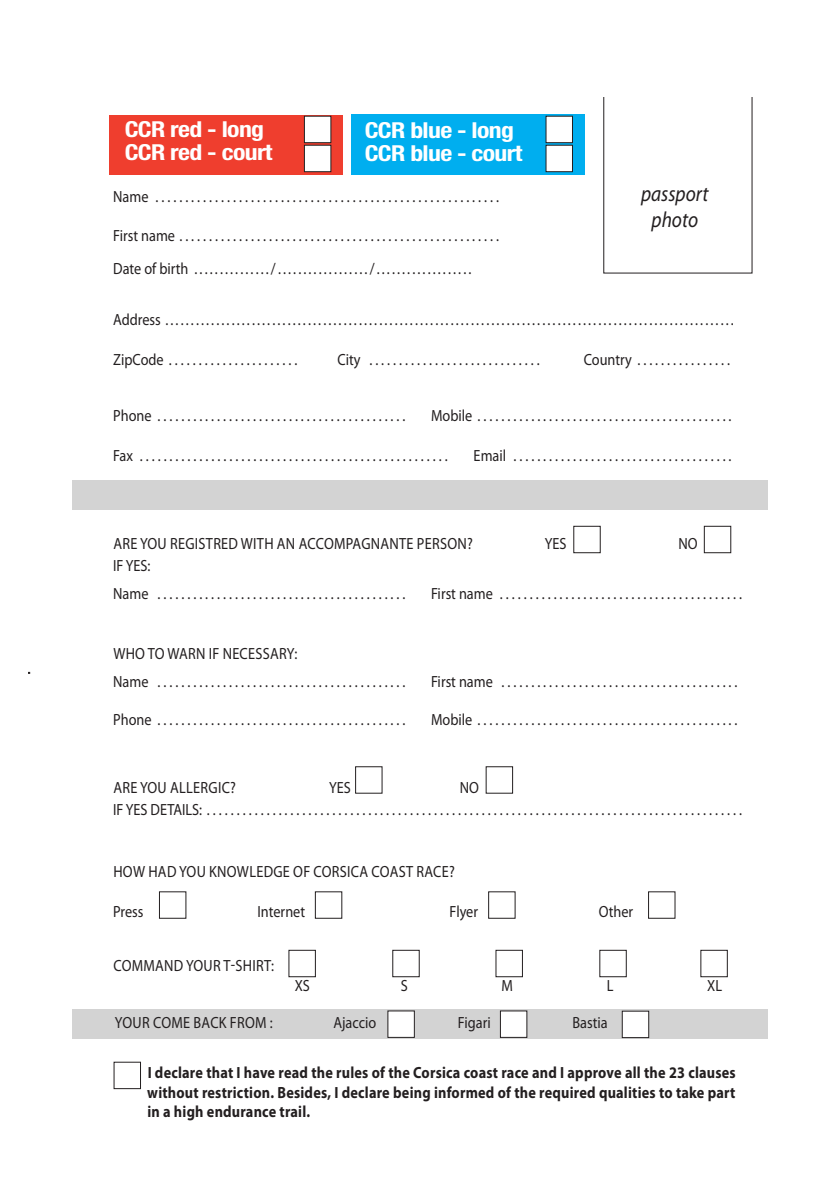
<style>
.page{position:relative;width:840px;height:1191px;background:#fff}
.page>*{position:absolute;margin:0;border:0;box-sizing:border-box;transform-origin:0 0}
.t1{font:700 condensed 22px/22.8px "Helvetica Neue";letter-spacing:-.025em;color:#fff;scale:1.17 1}
.t2{font:italic 22px/26.4px "Myriad Pro";color:#231f20;text-align:center;scale:.88 1}
.t3{font:16.2px/32.4px "Myriad Pro";color:#231f20;scale:.88 1}
.t4{font:16.2px/28px "Myriad Pro";letter-spacing:.02em;color:#231f20;scale:.88 1}
.t5{font:700 16.2px/19.4px "Myriad Pro";letter-spacing:.015em;color:#231f20;text-align:justify;scale:.88 1}
</style>
<div class="page">
<div style="left:72px;top:1009px;width:695px;height:30px;background:#d3d3d3"></div>
<svg style="left:603px;top:97px;width:149px;height:176px"></svg>
<div style="left:109px;top:115px;width:233px;height:59px;background:#ef3e2e"></div>
<div style="left:304px;top:116px;width:27px;height:27px;background:#fff"></div>
<div style="left:304px;top:116px;width:27px;height:27px;border:1px solid #231f20"></div>
<div style="left:350px;top:115px;width:234px;height:60px;background:#00aeef"></div>
<div style="left:545px;top:116px;width:27px;height:27px;background:#fff"></div>
<div style="left:304px;top:145px;width:27px;height:27px;background:#fff"></div>
<div style="left:304px;top:145px;width:27px;height:27px;border:1px solid #231f20"></div>
<div style="left:545px;top:145px;width:27px;height:27px;background:#fff"></div>
<div style="left:545px;top:145px;width:27px;height:27px;border:1px solid #231f20"></div>
<div style="left:573px;top:526px;width:27px;height:27px;border:1px solid #231f20"></div>
<div style="left:703px;top:526px;width:27px;height:27px;border:1px solid #231f20"></div>
<div style="left:355px;top:766px;width:27px;height:27px;border:1px solid #231f20"></div>
<div style="left:485px;top:766px;width:28px;height:27px;border:1px solid #231f20"></div>
<div style="left:113px;top:1061px;width:28px;height:28px;border:1px solid #231f20"></div>
<div style="left:288px;top:949px;width:28px;height:28px;border:1px solid #231f20"></div>
<div style="left:392px;top:949px;width:27px;height:28px;border:1px solid #231f20"></div>
<div style="left:495px;top:949px;width:27px;height:28px;border:1px solid #231f20"></div>
<div style="left:599px;top:949px;width:27px;height:28px;border:1px solid #231f20"></div>
<div style="left:700px;top:949px;width:27px;height:28px;border:1px solid #231f20"></div>
<div style="left:387px;top:1011px;width:27px;height:26px;background:#fff"></div>
<div style="left:500px;top:1011px;width:26px;height:26px;background:#fff"></div>
<div style="left:499px;top:1010px;width:28px;height:28px;border:1px solid #231f20"></div>
<div style="left:622px;top:1011px;width:26px;height:26px;background:#fff"></div>
<div style="left:621px;top:1010px;width:28px;height:28px;border:1px solid #231f20"></div>
<div style="left:72px;top:480px;width:695px;height:29px;background:#d3d3d3"></div>
<p class="t1" style="left:125px;top:117px;width:128px">CCR red - long<br>CCR red - court</p>
<p class="t1" style="left:364px;top:117px;width:136px">CCR blue - long<br>CCR blue - court</p>
<p class="t3" style="left:113px;top:180px;width:440px">NAME . . . . . . . . . . . . . . . . . . . . . . . . . . . . . . . . . . . . . . . . . . . . . . . . . . . . . . . . . .</p>
<p class="t3" style="left:113px;top:219px;width:440px">FIRST NAME . . . . . . . . . . . . . . . . . . . . . . . . . . . . . . . . . . . . . . . . . . . . . . . . . . . . . .<br>DATE OF BIRTH .............../................../...................</p>
<p class="t3" style="left:113px;top:303px;width:706px">ADDRESS ................................................................................................................</p>
<p class="t3" style="left:113px;top:343px;width:211px">ZIPCODE . . . . . . . . . . . . . . . . . . . . . .</p>
<p class="t3" style="left:337px;top:343px;width:231px">CITY . . . . . . . . . . . . . . . . . . . . . . . . . . . . .</p>
<p class="t3" style="left:583px;top:343px;width:181px">COUNTRY . . . . . . . . . . . . . . . . . .</p>
<p class="t2" style="left:640px;top:180px;width:78px">passport photo</p>
<p class="t3" style="left:113px;top:399px;width:333px">PHONE . . . . . . . . . . . . . . . . . . . . . . . . . . . . . . . . . . . . . . . . . .</p>
<p class="t3" style="left:431px;top:399px;width:349px">MOBILE . . . . . . . . . . . . . . . . . . . . . . . . . . . . . . . . . . . . . . . . . . . .</p>
<p class="t3" style="left:113px;top:439px;width:381px">FAX . . . . . . . . . . . . . . . . . . . . . . . . . . . . . . . . . . . . . . . . . . . . . . . . . . . .</p>
<p class="t3" style="left:473px;top:439px;width:301px">EMAIL . . . . . . . . . . . . . . . . . . . . . . . . . . . . . . . . . . . . . .</p>
<p class="t4" style="left:113px;top:529px;width:410px">ARE YOU REGISTRED WITH AN ACCOMPAGNANTE PERSON?</p>
<p class="t3" style="left:544px;top:527px;width:26px">YES</p>
<p class="t3" style="left:678px;top:527px;width:23px">NO</p>
<p class="t3" style="left:113px;top:551px;width:333px;line-height:28px">IF YES:<br>NAME . . . . . . . . . . . . . . . . . . . . . . . . . . . . . . . . . . . . . . . . . .</p>
<p class="t3" style="left:431px;top:577px;width:354px">FIRST NAME . . . . . . . . . . . . . . . . . . . . . . . . . . . . . . . . . . . . . . . . .</p>
<p class="t4" style="left:113px;top:639px;width:333px">WHO TO WARN IF NECESSARY:<br>NAME . . . . . . . . . . . . . . . . . . . . . . . . . . . . . . . . . . . . . . . . . .</p>
<p class="t3" style="left:431px;top:665px;width:349px">FIRST NAME . . . . . . . . . . . . . . . . . . . . . . . . . . . . . . . . . . . . . . . .</p>
<p class="t3" style="left:113px;top:703px;width:333px">PHONE . . . . . . . . . . . . . . . . . . . . . . . . . . . . . . . . . . . . . . . . . .</p>
<p class="t3" style="left:431px;top:703px;width:349px">MOBILE . . . . . . . . . . . . . . . . . . . . . . . . . . . . . . . . . . . . . . . . . . . .</p>
<p class="t4" style="left:113px;top:773px;width:141px">ARE YOU ALLERGIC?</p>
<p class="t3" style="left:329px;top:771px;width:26px">YES</p>
<p class="t3" style="left:113px;top:776px;width:715px;line-height:22px;text-indent:346px">NO<br>IF YES DETAILS: . . . . . . . . . . . . . . . . . . . . . . . . . . . . . . . . . . . . . . . . . . . . . . . . . . . . . . . . . . . . . . . . . . . . . . . . . . . . . . . . . . . . . . . . . .</p>
<p class="t4" style="left:113px;top:857px;width:389px">HOW HAD YOU KNOWLEDGE OF CORSICA COAST RACE?</p>
<p class="t3" style="left:113px;top:894px;width:36px">PRESS</p>
<p class="t3" style="left:257px;top:894px;width:56px">INTERNET</p>
<p class="t3" style="left:449px;top:894px;width:34px">FLYER</p>
<p class="t3" style="left:598px;top:894px;width:41px">OTHER</p>
<p class="t4" style="left:113px;top:951px;width:184px">COMMAND YOUR T-SHIRT:</p>
<p class="t3" style="left:294px;top:968px;width:19px">XS</p>
<p class="t3" style="left:400px;top:968px;width:9px">S</p>
<p class="t3" style="left:501px;top:968px;width:15px">M</p>
<p class="t3" style="left:606px;top:968px;width:9px">L</p>
<p class="t3" style="left:706px;top:968px;width:18px">XL</p>
<p class="t4" style="left:115px;top:1008px;width:181px">YOUR COME BACK FROM :</p>
<p class="t3" style="left:333px;top:1006px;width:50px">AJACCIO</p>
<p class="t3" style="left:457px;top:1006px;width:39px">FIGARI</p>
<p class="t3" style="left:572px;top:1006px;width:41px">BASTIA</p>
<p class="t5" style="left:147px;top:1062px;width:669px">I declare that I have read the rules of the Corsica coast race and I approve all the 23 clauses without restriction. Besides, I declare being informed of the required qualities to take part in a high endurance trail.</p>
</div>
